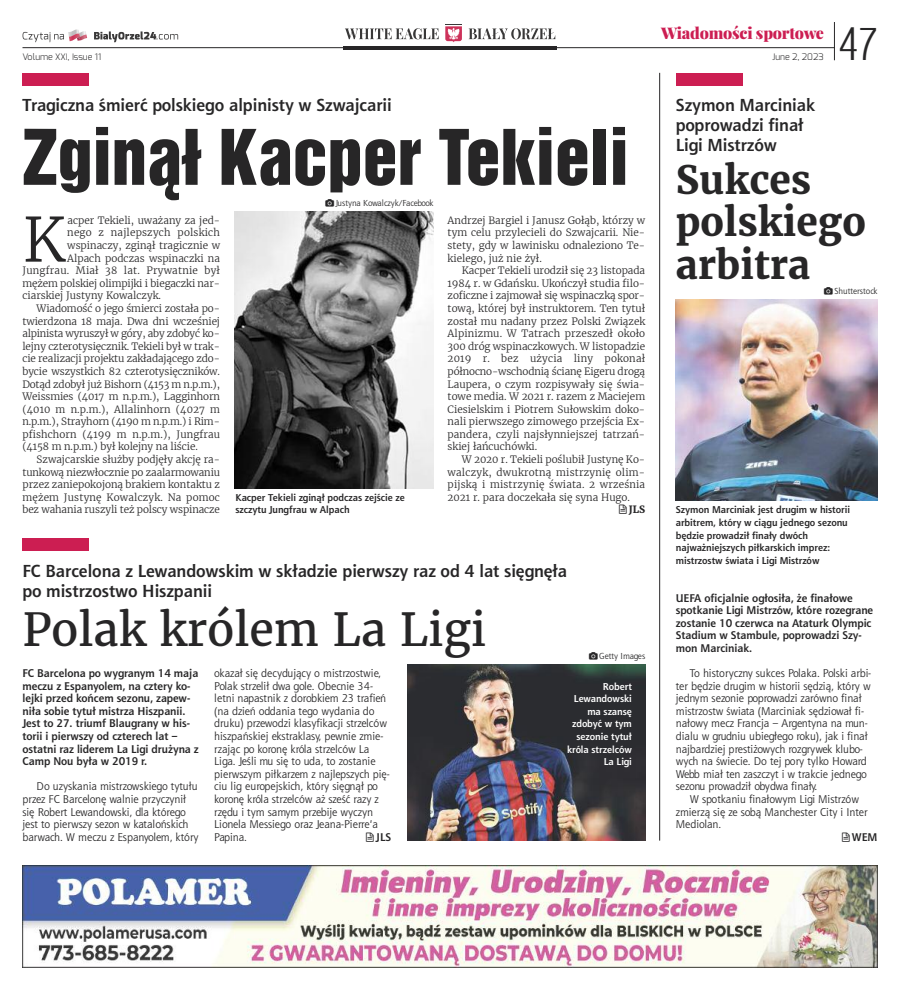
<style>
.page{position:relative;width:900px;height:990px;background:#fff}
.page>*{position:absolute;margin:0;border:0;box-sizing:border-box;transform-origin:0 0}
.t1{font:70px "Switzerland Inserat";color:#272627}
.t2{font:300 60.75px "Merriweather";color:#272627}
.t3{font:45px "Merriweather";color:#272627}
.t4{font:300 43.62px "Switzerland Cond";color:#272627}
.t5{font:700 38.75px/42.5px "Merriweather";color:#272627}
.t6{font:700 17.5px/20px "Aerton EFN";color:#272627}
.t7{font:900 15.62px "Playfair Display";letter-spacing:-.015em;color:#cc1e52}
.t8{font:11.25px/12.6px "Aerton EFN";color:#272627}
.t9{font:700 11.25px/12.6px "Aerton EFN";color:#272627}
.t10{font:300 10px/12.6px "Merriweather";color:#272627;text-align:justify}
.t11{font:700 10px/12.6px "Aerton EFN";color:#272627}
.t12{font:300 10px "Merriweather";letter-spacing:.02em;color:#272627}
.t13{font:700 10px/12.6px "Aerton EFN";color:#fff;text-align:right}
.t14{font:300 10px "Merriweather";letter-spacing:-.02em;color:#272627}
.t15{font:700 10px "Merriweather";color:#272627}
.t16{font:300 9px "Exo";color:#272627}
.t17{font:8.75px "Aerton EFN";color:#272627}
</style>
<div class="page">
<div style="left:22px;top:73px;width:67px;height:12px;background:#cc1e52"></div>
<div style="left:676px;top:73px;width:66px;height:12px;background:#cc1e52"></div>
<img style="left:676px;top:300px;width:201px;height:201px">
<hr style="left:659px;top:73px;width:1px;height:768px;background:#272627">
<img style="left:235px;top:212px;width:199px;height:276px">
<div style="left:22px;top:539px;width:67px;height:12px;background:#cc1e52"></div>
<img style="left:407px;top:665px;width:238px;height:176px">
<hr style="left:343px;top:46px;width:214px;height:3px;background:#272627">
<hr style="left:834px;top:22px;width:1px;height:38px;background:#272627">
<svg style="left:23px;top:30px;width:64px;height:12px"></svg>
<svg style="left:94px;top:31px;width:84px;height:11px"></svg>
<svg style="left:345px;top:28px;width:94px;height:11px"></svg>
<svg style="left:469px;top:28px;width:86px;height:11px"></svg>
<svg style="left:445px;top:26px;width:17px;height:16px"></svg>
<hr style="left:22px;top:47px;width:813px;height:1px;background:#272627">
<img style="left:22px;top:866px;width:856px;height:102px">
<h3 class="t7" style="left:661px;top:25px;width:164px">Wiadomości sportowe</h3>
<p class="t16" style="left:23px;top:51px;width:80px">Volume XXI, Issue 11</p>
<p class="t16" style="left:772px;top:51px;width:53px">June 2, 2023</p>
<h3 class="t4" style="left:839px;top:19px;width:40px">47</h3>
<h3 class="t6" style="left:22px;top:96px;width:371px">Tragiczna śmierć polskiego alpinisty w Szwajcarii</h3>
<h1 class="t1" style="left:22px;top:114px;width:608px">Zginął Kacper Tekieli</h1>
<p class="t17" style="left:336px;top:200px;width:100px">Justyna Kowalczyk/Facebook</p>
<h2 class="t2" style="left:22px;top:202px;width:45px">K</h2>
<p class="t10" style="left:67px;top:214px;width:154px">acper Tekieli, uważany za jed-</p>
<p class="t12" style="left:67px;top:227px;width:154px">nego z najlepszych polskich</p>
<p class="t10" style="left:67px;top:239px;width:154px">wspinaczy, zginął tragicznie w</p>
<p class="t10" style="left:67px;top:252px;width:154px">Alpach podczas wspinaczki na</p>
<p class="t12" style="left:22px;top:264px;width:199px">Jungfrau. Miał 38 lat. Prywatnie był</p>
<p class="t10" style="left:22px;top:277px;width:199px">mężem polskiej olimpijki i biegaczki nar-</p>
<p class="t10" style="left:22px;top:290px;width:140px">ciarskiej Justyny Kowalczyk.</p>
<p class="t10" style="left:37px;top:302px;width:185px">Wiadomość o jego śmierci została po-</p>
<p class="t10" style="left:22px;top:315px;width:199px">twierdzona 18 maja. Dwa dni wcześniej</p>
<p class="t14" style="left:22px;top:327px;width:199px">alpinista wyruszył w góry, aby zdobyć ko-</p>
<p class="t10" style="left:22px;top:340px;width:199px">lejny czterotysięcznik. Tekieli był w trak-</p>
<p class="t10" style="left:22px;top:353px;width:199px">cie realizacji projektu zakładającego zdo-</p>
<p class="t10" style="left:22px;top:365px;width:199px">bycie wszystkich 82 czterotysięczników.</p>
<p class="t10" style="left:22px;top:378px;width:199px">Dotąd zdobył już Bishorn (4153 m n.p.m.),</p>
<p class="t10" style="left:22px;top:390px;width:199px">Weissmies (4017 m n.p.m.), Lagginhorn</p>
<p class="t10" style="left:22px;top:403px;width:199px">(4010 m n.p.m.), Allalinhorn (4027 m</p>
<p class="t10" style="left:22px;top:415px;width:199px">n.p.m.), Strayhorn (4190 m n.p.m.) i Rim-</p>
<p class="t10" style="left:22px;top:428px;width:199px">pfishchorn (4199 m n.p.m.), Jungfrau</p>
<p class="t10" style="left:22px;top:441px;width:177px">(4158 m n.p.m.) był kolejny na liście.</p>
<p class="t10" style="left:37px;top:453px;width:185px">Szwajcarskie służby podjęły akcję ra-</p>
<p class="t10" style="left:22px;top:466px;width:199px">tunkową niezwłocznie po zaalarmowaniu</p>
<p class="t10" style="left:22px;top:478px;width:199px">przez zaniepokojoną brakiem kontaktu z</p>
<p class="t12" style="left:22px;top:491px;width:199px">mężem Justynę Kowalczyk. Na pomoc</p>
<p class="t10" style="left:22px;top:504px;width:199px">bez wahania ruszyli też polscy wspinacze</p>
<p class="t11" style="left:235px;top:492px;width:171px">Kacper Tekieli zginął podczas zejście ze szczytu Jungfrau w Alpach</p>
<p class="t10" style="left:448px;top:214px;width:199px">Andrzej Bargiel i Janusz Gołąb, którzy w tym celu przylecieli do Szwajcarii. Nie&shy;stety, gdy w lawinisku odnaleziono Te&shy;kielego, już nie żył.</p>
<p class="t10" style="left:448px;top:264px;width:199px;text-indent:14px">Kacper Tekieli urodził się 23 listopada 1984 r. w Gdańsku. Ukończył studia filo&shy;zoficzne i zajmował się wspinaczką spor&shy;tową, której był instruktorem. Ten tytuł został mu nadany przez Polski Związek Alpinizmu. W Tatrach przeszedł około 300 dróg wspinaczkowych. W listopadzie 2019 r. bez użycia liny pokonał północno-wschodnią ścianę Eigeru drogą Laupera, o czym rozpisywały się świa&shy;towe media. W 2021 r. razem z Maciejem Ciesielskim i Piotrem Sułowskim doko&shy;nali pierwszego zimowego przejścia Ex&shy;pandera, czyli najsłynniejszej tatrzań&shy;skiej łańcuchówki.</p>
<p class="t10" style="left:448px;top:453px;width:199px;text-indent:14px">W 2020 r. Tekieli poślubił Justynę Ko&shy;walczyk, dwukrotną mistrzynię olim&shy;pijską i mistrzynię świata. 2 września 2021 r. para doczekała się syna Hugo.</p>
<p class="t15" style="left:629px;top:504px;width:18px">Jls</p>
<h3 class="t6" style="left:22px;top:562px;width:546px">FC Barcelona z Lewandowskim w składzie pierwszy raz od 4 lat sięgnęła po mistrzostwo Hiszpanii</h3>
<h3 class="t3" style="left:22px;top:601px;width:465px">Polak królem La Ligi</h3>
<p class="t17" style="left:599px;top:653px;width:47px">Getty Images</p>
<p class="t9" style="left:22px;top:668px;width:178px">FC Barcelona po wygranym 14 maja meczu z Espanyolem, na cztery ko&shy;lejki przed końcem sezonu, zapew&shy;niła sobie tytuł mistrza Hiszpanii.<br>Jest to 27. triumf Blaugrany w his&shy;torii i pierwszy od czterech lat – ostatni raz liderem La Ligi drużyna z<br>Camp Nou była w 2019 r.</p>
<p class="t8" style="left:22px;top:781px;width:178px;text-indent:14px">Do uzyskania mistrzowskiego tytułu przez FC Barcelonę walnie przyczynił się Robert Lewandowski, dla którego jest to pierwszy sezon w katalońskich barwach. W meczu z Espanyolem, który</p>
<p class="t8" style="left:214px;top:668px;width:177px">okazał się decydujący o mistrzostwie, Polak strzelił dwa gole. Obecnie 34- letni napastnik z dorobkiem 23 trafień (na dzień oddania tego wydania do druku) przewodzi klasyfikacji strzelców hiszpańskiej ekstraklasy, pewnie zmie&shy;rzając po koronę króla strzelców La Liga. Jeśli mu się to uda, to zostanie pierwszym piłkarzem z najlepszych pię&shy;ciu lig europejskich, który sięgnął po koronę króla strzelców aż sześć razy z rzędu i tym samym przebije wyczyn Lionela Messiego oraz Jeana-Pierre'a Papina.</p>
<p class="t9" style="left:376px;top:831px;width:17px">JLS</p>
<p class="t13" style="left:567px;top:681px;width:66px">Robert<br>Lewandowski ma szansę zdobyć w tym sezonie tytuł króla strzelców<br>La Ligi</p>
<h3 class="t6" style="left:676px;top:96px;width:141px">Szymon Marciniak poprowadzi finał<br>Ligi Mistrzów</h3>
<h3 class="t5" style="left:676px;top:159px;width:192px">sukces polskiego arbitra</h3>
<p class="t17" style="left:834px;top:288px;width:45px">Shutterstock</p>
<p class="t11" style="left:676px;top:504px;width:176px">Szymon Marciniak jest drugim w historii arbitrem, który w ciągu jednego sezonu będzie prowadził finały dwóch najważniejszych piłkarskich imprez: mistrzostw świata i Ligi Mistrzów</p>
<p class="t9" style="left:676px;top:592px;width:199px">UEFA oficjalnie ogłosiła, że finałowe spotkanie Ligi Mistrzów, które rozegrane zostanie 10 czerwca na Ataturk Olympic Stadium w Stambule, poprowadzi Szy&shy;mon Marciniak.</p>
<p class="t8" style="left:676px;top:668px;width:197px;text-indent:14px">To historyczny sukces Polaka. Polski arbi&shy;ter będzie drugim w historii sędzią, który w jednym sezonie poprowadzi zarówno finał mistrzostw świata (Marciniak sędziował fi&shy;nałowy mecz Francja – Argentyna na mun&shy;dialu w grudniu ubiegłego roku), jak i finał najbardziej prestiżowych rozgrywek klubo&shy;wych na świecie. Do tej pory tylko Howard Webb miał ten zaszczyt i w trakcie jednego sezonu prowadził obydwa finały.</p>
<p class="t8" style="left:676px;top:794px;width:194px;text-indent:14px">W spotkaniu finałowym Ligi Mistrzów zmierzą się ze sobą Manchester City i Inter<br>Mediolan.</p>
<p class="t9" style="left:852px;top:831px;width:27px">WEM</p>
</div>
